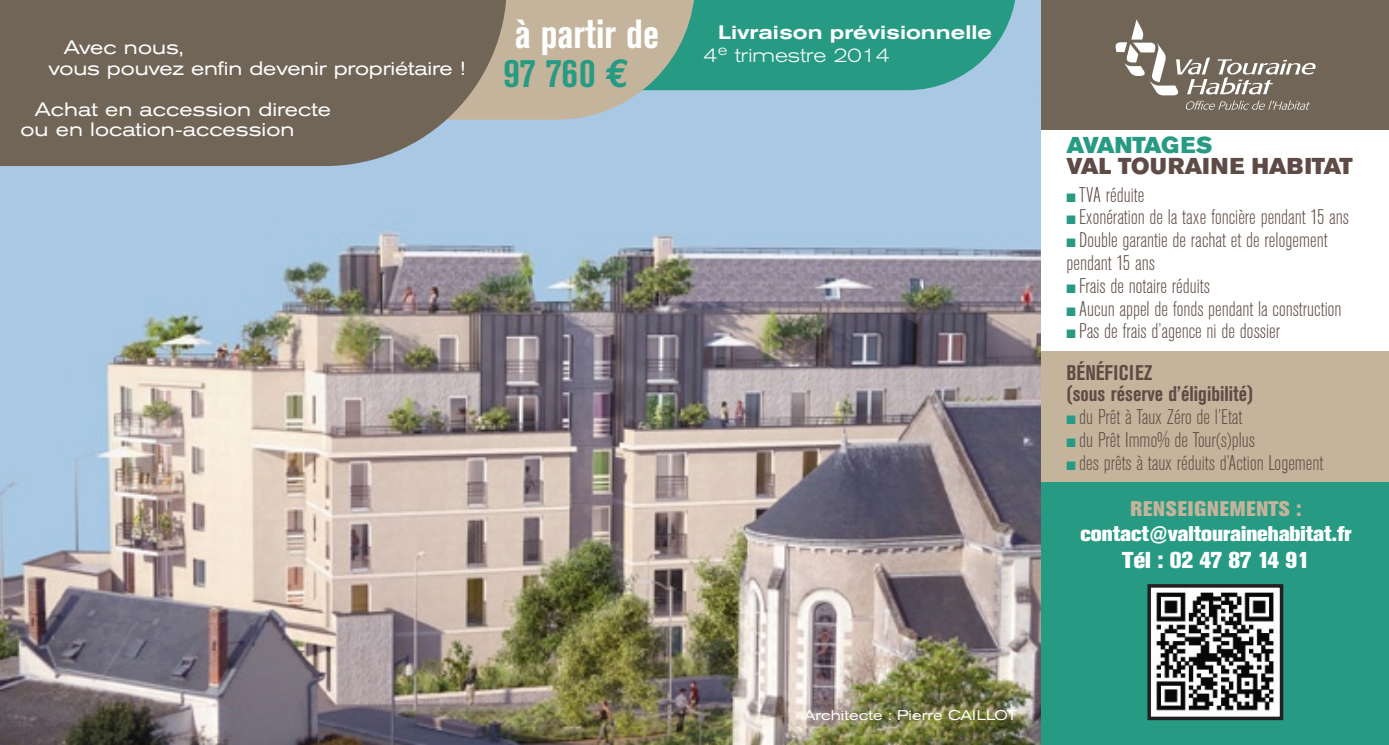
<style>
.page{position:relative;width:1389px;height:745px;background:#fff}
.page>*{position:absolute;margin:0;border:0;box-sizing:border-box;transform-origin:0 0}
.t1{font:700 condensed 40.25px "Akzidenz Grotesk BE";color:#fff}
.t2{font:700 condensed 40.25px "Akzidenz Grotesk BE";color:#269a82}
.t3{font:22.75px "Akzidenz Grotesk BE Super";color:#5f4b45}
.t4{font:800 22.75px "Akzidenz Grotesk BE";color:#fff}
.t5{font:22.75px "Akzidenz Grotesk BE Super";letter-spacing:-.015em;color:#269a82}
.t6{font:300 condensed 21px "Akzidenz Grotesk BE";color:#5f4b45}
.t7{font:700 condensed 21px "Akzidenz Grotesk BE";color:#5f4b45}
.t8{font:800 21px "Akzidenz Grotesk BE";color:#fff}
.t9{font:800 21px "Akzidenz Grotesk BE";letter-spacing:.04em;color:#c3b49b}
.t10{font:500 expanded 19.43px "Akzidenz Grotesk BE";color:#fff}
.t11{font:300 expanded 19.43px "Akzidenz Grotesk BE";color:#fff}
.t12{font:expanded 19.25px "Akzidenz Grotesk BE";color:#fff}
.t13{font:expanded 14px "Akzidenz Grotesk BE";color:#fff}
.s1{font-family:"Euro Mono";font-stretch:normal}
.s2{color:#269a82}
</style>
<div class="page">
<img style="left:0;top:0;width:1042px;height:744px">
<div style="left:1042px;top:351px;width:347px;height:133px;background:#c3b49b"></div>
<div style="left:1042px;top:482px;width:347px;height:262px;background:#269a82"></div>
<svg style="left:695px;top:0;width:322px;height:90px;fill:#269a82"></svg>
<svg style="left:507px;top:0;width:188px;height:119px;fill:#c3b49b"></svg>
<svg style="left:0;top:0;width:507px;height:166px;fill:#716557"></svg>
<div style="left:1042px;top:0;width:347px;height:129px;background:#716557"></div>
<svg style="left:1115px;top:19px;width:201px;height:91px"></svg>
<img style="left:1152px;top:588px;width:126px;height:126px">
<div style="left:1147px;top:583px;width:136px;height:136px;border:4px solid #231f20"></div>
<p class="t12" style="left:64px;top:36px;width:121px">Avec nous,</p>
<p class="t12" style="left:49px;top:57px;width:418px">vous pouvez enfin devenir propriétaire !</p>
<p class="t12" style="left:35px;top:98px;width:298px">Achat en accession directe</p>
<p class="t12" style="left:20px;top:118px;width:275px">ou en location-accession</p>
<p class="t1" style="left:515px;top:11px;width:146px">à partir de</p>
<p class="t2" style="left:504px;top:49px;width:127px">97 760 <span class="s1">E</span></p>
<p class="t10" style="left:718px;top:21px;width:275px">Livraison prévisionnelle</p>
<p class="t11" style="left:704px;top:44px;width:188px">4<sup>e</sup> trimestre 2014</p>
<p class="t5" style="left:1067px;top:132px;width:147px">AVANTAGES</p>
<p class="t3" style="left:1067px;top:153px;width:288px">VAL TOURAINE HABITAT</p>
<p class="t6" style="left:1067px;top:183px;width:79px"><span class="s2">■</span> TVA réduite</p>
<p class="t6" style="left:1067px;top:206px;width:284px"><span class="s2">■</span> Exonération de la taxe foncière pendant 15 ans</p>
<p class="t6" style="left:1067px;top:228px;width:263px"><span class="s2">■</span> Double garantie de rachat et de relogement</p>
<p class="t6" style="left:1067px;top:251px;width:90px">pendant 15 ans</p>
<p class="t6" style="left:1067px;top:274px;width:145px"><span class="s2">■</span> Frais de notaire réduits</p>
<p class="t6" style="left:1067px;top:297px;width:276px"><span class="s2">■</span> Aucun appel de fonds pendant la construction</p>
<p class="t6" style="left:1067px;top:319px;width:215px"><span class="s2">■</span> Pas de frais d’agence ni de dossier</p>
<p class="t7" style="left:1067px;top:360px;width:87px">BÉNÉFICIEZ</p>
<p class="t7" style="left:1067px;top:381px;width:188px">(sous réserve d’éligibilité)</p>
<p class="t6" style="left:1067px;top:405px;width:177px"><span class="s2">■</span> du Prêt à Taux Zéro de l’Etat</p>
<p class="t6" style="left:1067px;top:428px;width:190px"><span class="s2">■</span> du Prêt Immo% de Tour(s)plus</p>
<p class="t6" style="left:1067px;top:451px;width:258px"><span class="s2">■</span> des prêts à taux réduits d’Action Logement</p>
<p class="t9" style="left:1130px;top:496px;width:173px">RENSEIGNEMENTS :</p>
<p class="t8" style="left:1080px;top:521px;width:273px">contact@valtourainehabitat.fr</p>
<p class="t4" style="left:1122px;top:546px;width:189px">Tél : 02 47 87 14 91</p>
<p class="t13" style="left:804px;top:706px;width:215px">Architecte : Pierre CAILLOT</p>
</div>
